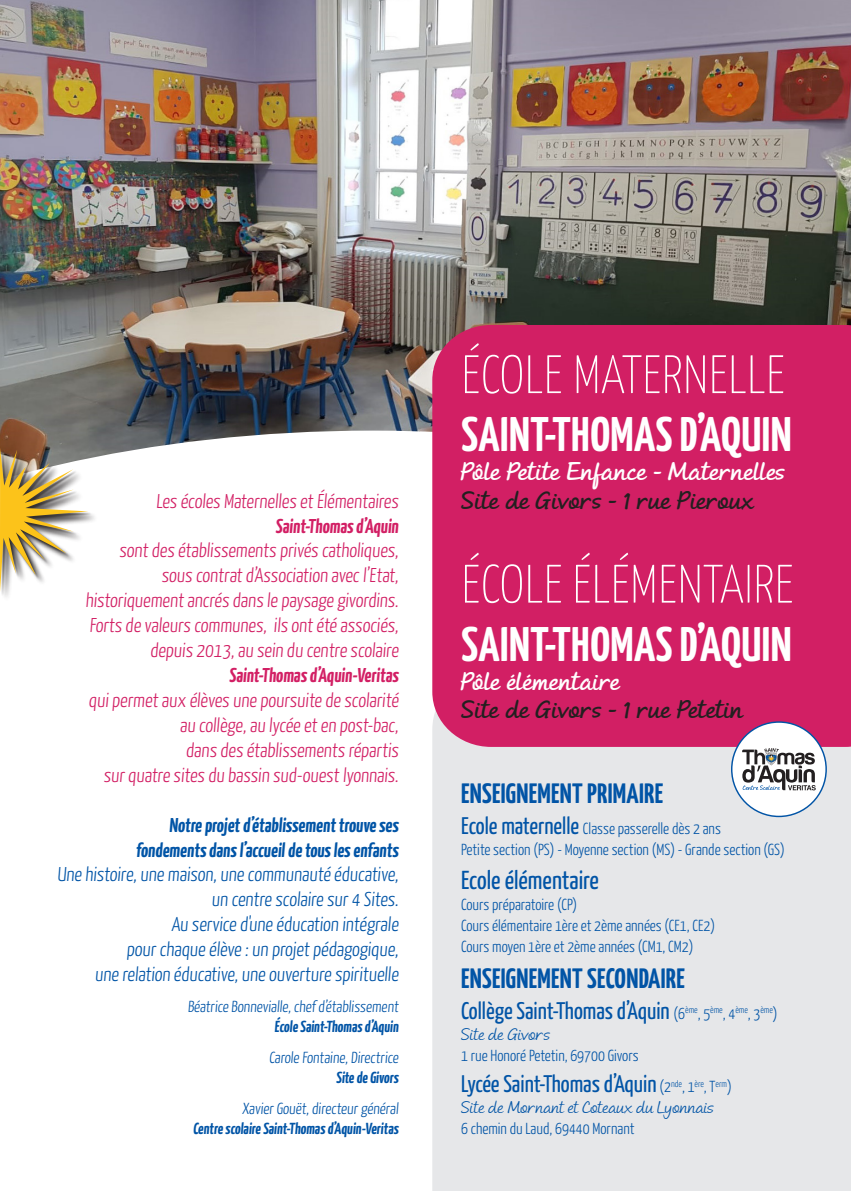
<style>
.page{position:relative;width:851px;height:1191px;background:#fff}
.page>*{position:absolute;margin:0;border:0;box-sizing:border-box;transform-origin:0 0}
.t1{font:100 54px "Yanone Kaffeesatz";letter-spacing:.01em;color:#fff}
.t2{font:700 48.6px "Yanone Kaffeesatz";letter-spacing:.01em;color:#fff}
.t3{font:700 28px "Yanone Kaffeesatz";letter-spacing:.01em;color:#0154a6}
.t4{font:26px "Yanone Kaffeesatz";color:#0154a6}
.t5{font:24px "Yanone Kaffeesatz";color:#0154a6}
.t6{font:700 24px "Andrea II Script Slant";color:#231f20}
.t7{font:700 24px "Andrea II Script Slant";color:#fff}
.t8{font:300 20px "Yanone Kaffeesatz";color:#d21f64}
.t9{font:300 20px "Yanone Kaffeesatz";color:#0154a6}
.t10{font:700 20px "Yanone Kaffeesatz";color:#0154a6}
.t11{font:700 20px "Yanone Kaffeesatz";color:#d21f64}
.t12{font:300 16px "Yanone Kaffeesatz";color:#0154a6}
.t13{font:700 16px "Yanone Kaffeesatz";color:#0154a6}
.t14{font:16px "Andrea II Script Slant";color:#0154a6}
.s1{font-weight:400;font-size:24px}
.s2{font-weight:300;font-size:16px}
</style>
<div class="page">
<img style="left:0;top:0;width:850px;height:430px">
<svg style="left:0;top:430px;width:432px;height:27px"></svg>
<div style="left:2px;top:450px;width:97px;height:152px;background:#fff"></div>
<div style="left:1px;top:449px;width:91px;height:147px;background:#231f20;opacity:.75"></div>
<svg style="left:0;top:448px;width:88px;height:144px"></svg>
<div style="left:432px;top:747px;width:418px;height:444px;background:#e6e7e9"></div>
<div style="left:432px;top:325px;width:418px;height:422px;background:#d21f64"></div>
<div style="left:731px;top:722px;width:95px;height:94px;background:#fff;border-radius:50%"></div>
<svg style="left:742px;top:748px;width:73px;height:42px"></svg>
<p class="t8" style="left:156px;top:488px;width:246px">Les écoles Maternelles et Élémentaires</p>
<p class="t11" style="left:275px;top:513px;width:126px">Saint-Thomas d’Aquin</p>
<p class="t8" style="left:119px;top:538px;width:283px">sont des établissements privés catholiques,</p>
<p class="t8" style="left:161px;top:563px;width:240px">sous contrat d’Association avec l’Etat,</p>
<p class="t8" style="left:85px;top:588px;width:316px">historiquement ancrés dans le paysage givordins.</p>
<p class="t8" style="left:89px;top:613px;width:312px">Forts de valeurs communes, ils ont été associés,</p>
<p class="t8" style="left:150px;top:638px;width:252px">depuis 2013, au sein du centre scolaire</p>
<p class="t11" style="left:229px;top:663px;width:173px">Saint-Thomas d’Aquin-Veritas</p>
<p class="t8" style="left:88px;top:688px;width:313px">qui permet aux élèves une poursuite de scolarité</p>
<p class="t8" style="left:180px;top:713px;width:222px">au collège, au lycée et en post-bac,</p>
<p class="t8" style="left:186px;top:737px;width:216px">dans des établissements répartis</p>
<p class="t8" style="left:103px;top:762px;width:299px">sur quatre sites du bassin sud-ouest lyonnais.</p>
<p class="t10" style="left:169px;top:812px;width:233px">Notre projet d’établissement trouve ses</p>
<p class="t10" style="left:136px;top:837px;width:266px">fondements dans l’accueilde tous les enfants</p>
<p class="t9" style="left:57px;top:862px;width:345px">Une histoire, une maison, une communauté éducative,</p>
<p class="t9" style="left:211px;top:887px;width:190px">un centre scolaire sur 4 Sites.</p>
<p class="t9" style="left:171px;top:912px;width:231px">Au service d'une éducation intégrale</p>
<p class="t9" style="left:126px;top:937px;width:275px">pour chaque élève : un projet pédagogique,</p>
<p class="t9" style="left:95px;top:962px;width:307px">une relation éducative, une ouverture spirituelle</p>
<p class="t12" style="left:188px;top:996px;width:214px">Béatrice Bonnevialle, chef d’établissement</p>
<p class="t13" style="left:274px;top:1016px;width:127px">École Saint-Thomas d’Aquin</p>
<p class="t12" style="left:269px;top:1047px;width:133px">Carole Fontaine, Directrice</p>
<p class="t13" style="left:336px;top:1068px;width:65px">Site de Givors</p>
<p class="t12" style="left:242px;top:1098px;width:159px">Xavier Gouët, directeur général</p>
<p class="t13" style="left:193px;top:1119px;width:208px">Centre scolaire Saint-Thomas d’Aquin-Veritas</p>
<p class="t1" style="left:461px;top:341px;width:325px">ÉCOLE MATERNELLE</p>
<p class="t2" style="left:461px;top:405px;width:332px">SAINT-THOMAS D’AQUIN</p>
<p class="t7" style="left:461px;top:457px;width:326px">Pôle Petite Enfance - Maternelles</p>
<p class="t6" style="left:461px;top:486px;width:294px">Site de Givors - 1 rue Pieroux</p>
<p class="t1" style="left:461px;top:551px;width:334px">ÉCOLE ÉLÉMENTAIRE</p>
<p class="t2" style="left:461px;top:614px;width:332px">SAINT-THOMAS D’AQUIN</p>
<p class="t7" style="left:461px;top:667px;width:161px">Pôle élémentaire</p>
<p class="t6" style="left:461px;top:696px;width:284px">Site de Givors - 1 rue Petetin</p>
<p class="t3" style="left:461px;top:776px;width:203px">ENSEIGNEMENT PRIMAIRE</p>
<p class="t12" style="left:461px;top:818px;width:261px"><span class="s1">Ecole maternelle</span> Classe passerelle dès 2 ans</p>
<p class="t12" style="left:461px;top:840px;width:325px">Petite section (PS) - Moyenne section (MS) - Grande section (GS)</p>
<p class="t4" style="left:461px;top:863px;width:139px">Ecole élémentaire</p>
<p class="t12" style="left:461px;top:894px;width:117px">Cours préparatoire (CP)</p>
<p class="t12" style="left:461px;top:915px;width:255px">Cours élémentaire 1ère et 2ème années (CE1, CE2)</p>
<p class="t12" style="left:461px;top:937px;width:234px">Cours moyen 1ère et 2ème années (CM1, CM2)</p>
<p class="t3" style="left:461px;top:961px;width:225px">ENSEIGNEMENT SECONDAIRE</p>
<p class="t5" style="left:461px;top:995px;width:318px">Collège Saint-Thomas d’Aquin <span class="s2">(6</span><sup>ème</sup><span class="s2">, 5</span><sup>ème</sup><span class="s2">, 4</span><sup>ème</sup><span class="s2">, 3</span><sup>ème</sup><span class="s2">)</span></p>
<p class="t14" style="left:461px;top:1025px;width:91px">Site de Givors</p>
<p class="t12" style="left:461px;top:1045px;width:179px">1 rue Honoré Petetin, 69700 Givors</p>
<p class="t5" style="left:461px;top:1068px;width:272px">Lycée Saint-Thomas d’Aquin <span class="s2">(2</span><sup>nde</sup><span class="s2">, 1</span><sup>ère</sup><span class="s2">, T</span><sup>erm</sup><span class="s2">)</span></p>
<p class="t14" style="left:461px;top:1098px;width:255px">Site de Mornant et Coteaux du Lyonnais</p>
<p class="t12" style="left:461px;top:1119px;width:175px">6 chemin du Laud, 69440 Mornant</p>
</div>
